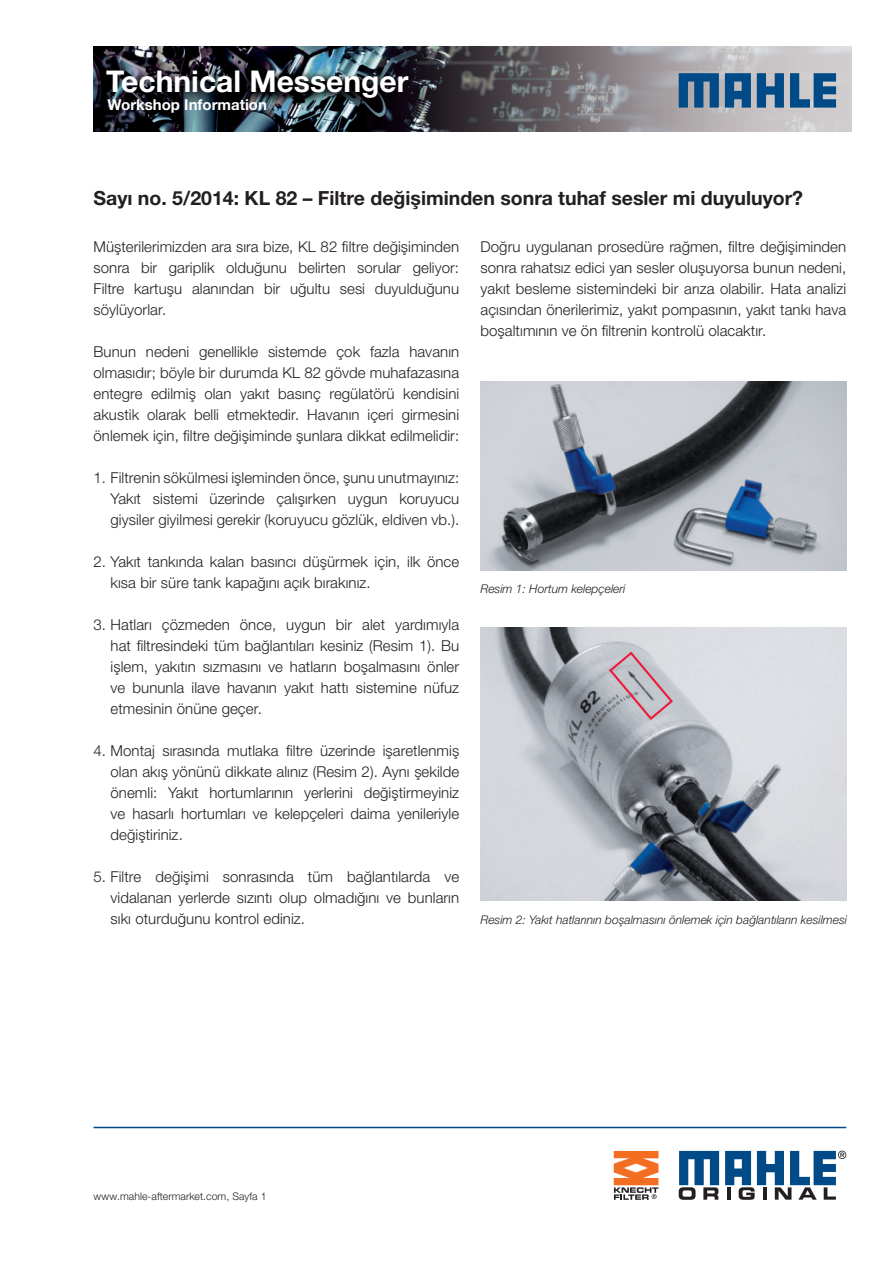
<style>
.page{position:relative;width:893px;height:1263px;background:#fff}
.page>*{position:absolute;margin:0;border:0;box-sizing:border-box;transform-origin:0 0}
.t1{font:700 30px "Helvetica Neue LTW1 G";color:#fff}
.t2{font:700 19.5px "Helvetica Neue LTW1 G";color:#231f20}
.t3{font:300 15px/21px "Helvetica Neue LTW1 G";letter-spacing:.005em;color:#231f20;text-align:justify}
.t4{font:700 15px "Helvetica Neue LTW1 G";color:#fff}
.t5{font:italic 300 12px "Helvetica Neue LTW1 G";color:#231f20}
.t6{font:300 10.5px "Helvetica Neue LTW1 G";letter-spacing:.005em;color:#231f20}
</style>
<div class="page">
<img style="left:94px;top:47px;width:757px;height:85px">
<svg style="left:679px;top:73px;width:40px;height:35px"></svg>
<svg style="left:757px;top:73px;width:27px;height:35px"></svg>
<svg style="left:790px;top:73px;width:46px;height:35px;background:#47779f"></svg>
<svg style="left:725px;top:73px;width:26px;height:35px"></svg>
<svg style="left:679px;top:1151px;width:40px;height:49px"></svg>
<svg style="left:725px;top:1151px;width:121px;height:49px"></svg>
<hr style="left:94px;top:1127px;width:752px;height:1px;background:#004b87">
<img style="left:480px;top:382px;width:366px;height:189px">
<svg style="left:614px;top:1151px;width:44px;height:49px"></svg>
<img style="left:480px;top:628px;width:366px;height:273px">
<svg style="left:607px;top:650px;width:67px;height:72px;background:#c2b5be"></svg>
<h1 class="t1" style="left:106px;top:71px;width:304px">Technical Messenger</h1>
<p class="t4" style="left:107px;top:99px;width:161px">Workshop Information</p>
<h2 class="t2" style="left:94px;top:191px;width:711px">Sayı no. 5/2014: KL 82 – Filtre değişiminden sonra tuhaf sesler mi duyuluyor?</h2>
<p class="t3" style="left:94px;top:238px;width:367px">Müşterilerimizden ara sıra bize, KL 82 filtre değişiminden sonra bir gariplik olduğunu belirten sorular geliyor:<br>Filtre kartuşu alanından bir uğultu sesi duyulduğunu söylüyorlar.</p>
<p class="t3" style="left:94px;top:343px;width:367px">Bunun nedeni genellikle sistemde çok fazla havanın olmasıdır; böyle bir durumda KL 82 gövde muhafazasına entegre edilmiş olan yakıt basınç regülatörü kendisini akustik olarak belli etmektedir. Havanın içeri girmesini önlemek için, filtre değişiminde şunlara dikkat edilmelidir:</p>
<p class="t3" style="left:111px;top:469px;width:350px;text-indent:-17px">1. Filtrenin sökülmesi işleminden önce, şunu unutmayınız:<br>Yakıt sistemi üzerinde çalışırken uygun koruyucu giysiler giyilmesi gerekir (koruyucu gözlük, eldiven vb.).</p>
<p class="t3" style="left:111px;top:553px;width:350px;text-indent:-17px">2. Yakıt tankında kalan basıncı düşürmek için, ilk önce kısa bir süre tank kapağını açık bırakınız.</p>
<p class="t3" style="left:111px;top:616px;width:350px;text-indent:-17px">3. Hatları çözmeden önce, uygun bir alet yardımıyla hat filtresindeki tüm bağlantıları kesiniz (Resim 1). Bu işlem, yakıtın sızmasını ve hatların boşalmasını önler ve bununla ilave havanın yakıt hattı sistemine nüfuz etmesinin önüne geçer.</p>
<p class="t3" style="left:111px;top:742px;width:350px;text-indent:-17px">4. Montaj sırasında mutlaka filtre üzerinde işaretlenmiş olan akış yönünü dikkate alınız (Resim 2). Aynı şekilde önemli: Yakıt hortumlarının yerlerini değiştirmeyiniz ve hasarlı hortumları ve kelepçeleri daima yenileriyle değiştiriniz.</p>
<p class="t3" style="left:111px;top:868px;width:350px;text-indent:-17px">5. Filtre değişimi sonrasında tüm bağlantılarda ve vidalanan yerlerde sızıntı olup olmadığını ve bunların sıkı oturduğunu kontrol ediniz.</p>
<p class="t3" style="left:480px;top:238px;width:367px">Doğru uygulanan prosedüre rağmen, filtre değişiminden sonra rahatsız edici yan sesler oluşuyorsa bunun nedeni, yakıt besleme sistemindeki bir arıza olabilir. Hata analizi açısından önerilerimiz, yakıt pompasının, yakıt tankı hava boşaltımının ve ön filtrenin kontrolü olacaktır.</p>
<p class="t5" style="left:480px;top:584px;width:146px">Resim 1: Hortum kelepçeleri</p>
<p class="t5" style="left:480px;top:915px;width:368px">Resim 2: Yakıt hatlarının boşalmasını önlemek için bağlantıların kesilmesi</p>
<p class="t6" style="left:94px;top:1192px;width:174px">www.mahle-aftermarket.com, Sayfa 1</p>
</div>
